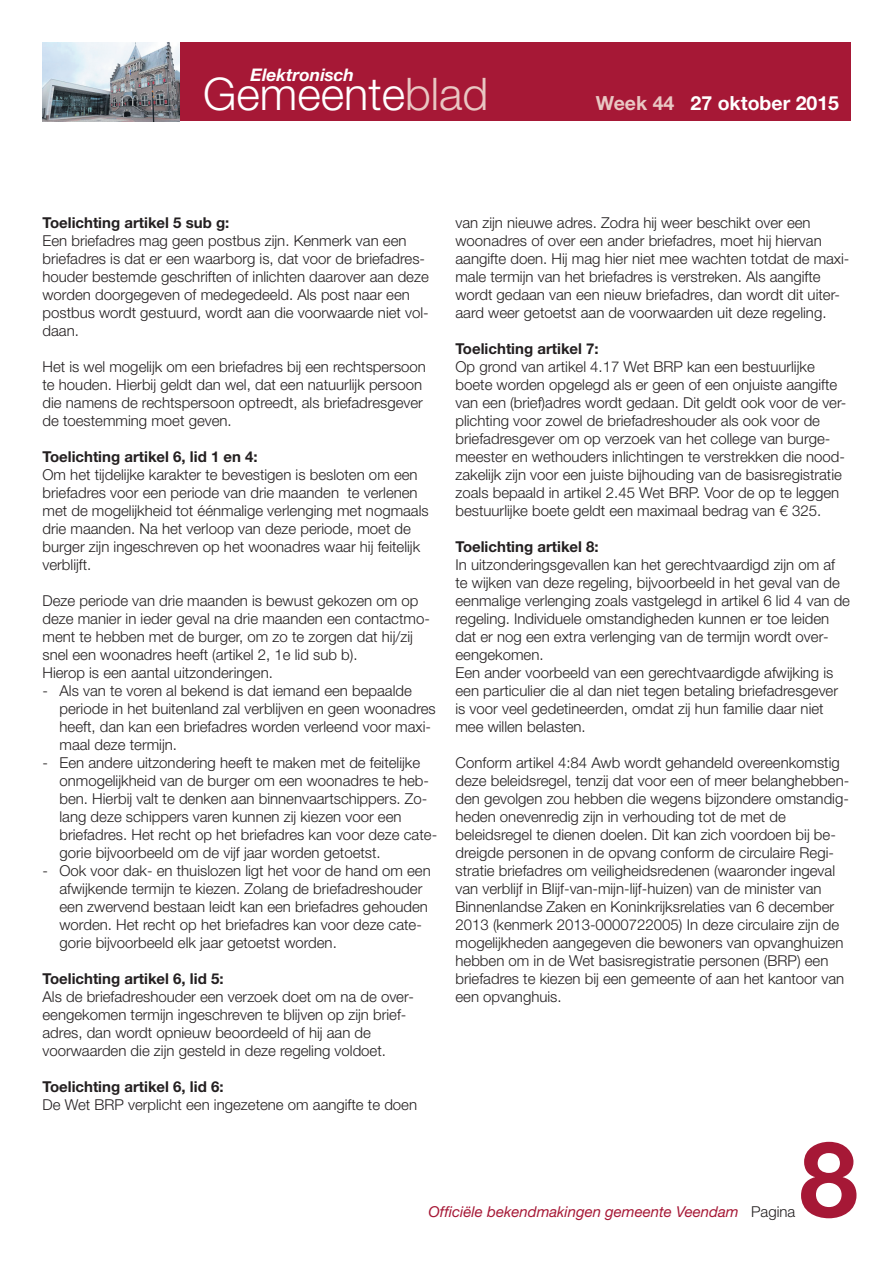
<style>
.page{position:relative;width:893px;height:1263px;background:#fff}
.page>*{position:absolute;margin:0;border:0;box-sizing:border-box;transform-origin:0 0}
.t1{font:700 105px "Helvetica Neue LT Std";color:#a61836}
.t2{font:300 45px "Helvetica Neue LT Std";color:#fff}
.t3{font:700 19.5px "Helvetica Neue LT Std";color:#fff}
.t4{font:italic 700 17.4px "Helvetica Neue LT Std";color:#fff}
.t5{font:300 15px/18px "Helvetica Neue LT Std";color:#231f20}
.t6{font:700 15px "Helvetica Neue LT Std";color:#231f20}
.t7{font:italic 15px "Helvetica Neue LT Std";color:#a61836}
.s1{color:#e9c7c3}
.s2{font-weight:300;font-style:normal;color:#231f20}
</style>
<div class="page">
<div style="left:43px;top:43px;width:807px;height:78px;background:#a61836"></div>
<img style="left:43px;top:43px;width:137px;height:78px">
<p class="t4" style="left:250px;top:68px;width:105px">Elektronisch</p>
<h2 class="t2" style="left:203px;top:78px;width:287px">Gemeente<span class="s1">blad</span></h2>
<h3 class="t3" style="left:596px;top:97px;width:245px"><span class="s1">Week 44</span> 27 oktober 2015</h3>
<p class="t6" style="left:43px;top:217px;width:188px">Toelichting artikel 5 sub g:</p>
<p class="t5" style="left:43px;top:233px;width:388px">Een briefadres mag geen postbus zijn. Kenmerk van een briefadres is dat er een waarborg is, dat voor de briefadres&shy;houder bestemde geschriften of inlichten daarover aan deze worden doorgegeven of medegedeeld. Als post naar een postbus wordt gestuurd, wordt aan die voorwaarde niet vol&shy;daan.</p>
<p class="t5" style="left:43px;top:359px;width:385px">Het is wel mogelijk om een briefadres bij een rechtspersoon te houden. Hierbij geldt dan wel, dat een natuurlijk persoon die namens de rechtspersoon optreedt, als briefadresgever de toestemming moet geven.</p>
<p class="t6" style="left:43px;top:451px;width:217px">Toelichting artikel 6, lid 1 en 4:</p>
<p class="t5" style="left:43px;top:467px;width:388px">Om het tijdelijke karakter te bevestigen is besloten om een briefadres voor een periode van drie maanden te verlenen met de mogelijkheid tot éénmalige verlenging met nogmaals drie maanden. Na het verloop van deze periode, moet de burger zijn ingeschreven op het woonadres waar hij feitelijk verblijft.</p>
<p class="t5" style="left:43px;top:593px;width:389px">Deze periode van drie maanden is bewust gekozen om op deze manier in ieder geval na drie maanden een contactmo&shy;ment te hebben met de burger, om zo te zorgen dat hij/zij snel een woonadres heeft (artikel 2, 1e lid sub b).<br>Hierop is een aantal uitzonderingen.</p>
<p class="t5" style="left:60px;top:683px;width:378px;text-indent:-17px">- Als van te voren al bekend is dat iemand een bepaalde periode in het buitenland zal verblijven en geen woonadres heeft, dan kan een briefadres worden verleend voor maxi&shy;maal deze termijn.</p>
<p class="t5" style="left:60px;top:755px;width:379px;text-indent:-17px">- Een andere uitzondering heeft te maken met de feitelijke onmogelijkheid van de burger om een woonadres te heb&shy;ben. Hierbij valt te denken aan binnenvaartschippers. Zo&shy;lang deze schippers varen kunnen zij kiezen voor een briefadres. Het recht op het briefadres kan voor deze cate&shy;gorie bijvoorbeeld om de vijf jaar worden getoetst.</p>
<p class="t5" style="left:60px;top:863px;width:373px;text-indent:-17px">- Ook voor dak- en thuislozen ligt het voor de hand om een afwijkende termijn te kiezen. Zolang de briefadreshouder een zwervend bestaan leidt kan een briefadres gehouden worden. Het recht op het briefadres kan voor deze cate&shy;gorie bijvoorbeeld elk jaar getoetst worden.</p>
<p class="t6" style="left:43px;top:973px;width:183px">Toelichting artikel 6, lid 5:</p>
<p class="t5" style="left:43px;top:989px;width:373px">Als de briefadreshouder een verzoek doet om na de over&shy;eengekomen termijn ingeschreven te blijven op zijn brief&shy;adres, dan wordt opnieuw beoordeeld of hij aan de voorwaarden die zijn gesteld in deze regeling voldoet.</p>
<p class="t6" style="left:43px;top:1081px;width:183px">Toelichting artikel 6, lid 6:</p>
<p class="t5" style="left:43px;top:1097px;width:376px">De Wet BRP verplicht een ingezetene om aangifte te doen</p>
<p class="t5" style="left:455px;top:215px;width:395px">van zijn nieuwe adres. Zodra hij weer beschikt over een woonadres of over een ander briefadres, moet hij hiervan aangifte doen. Hij mag hier niet mee wachten totdat de maxi&shy;male termijn van het briefadres is verstreken. Als aangifte wordt gedaan van een nieuw briefadres, dan wordt dit uiter&shy;aard weer getoetst aan de voorwaarden uit deze regeling.</p>
<p class="t6" style="left:455px;top:343px;width:145px">Toelichting artikel 7:</p>
<p class="t5" style="left:455px;top:359px;width:393px">Op grond van artikel 4.17 Wet BRP kan een bestuurlijke boete worden opgelegd als er geen of een onjuiste aangifte van een (brief)adres wordt gedaan. Dit geldt ook voor de ver&shy;plichting voor zowel de briefadreshouder als ook voor de briefadresgever om op verzoek van het college van burge&shy;meester en wethouders inlichtingen te verstrekken die nood&shy;zakelijk zijn voor een juiste bijhouding van de basisregistratie zoals bepaald in artikel 2.45 Wet BRP. Voor de op te leggen bestuurlijke boete geldt een maximaal bedrag van € 325.</p>
<p class="t6" style="left:455px;top:541px;width:145px">Toelichting artikel 8:</p>
<p class="t5" style="left:455px;top:557px;width:396px">In uitzonderingsgevallen kan het gerechtvaardigd zijn om af te wijken van deze regeling, bijvoorbeeld in het geval van de eenmalige verlenging zoals vastgelegd in artikel 6 lid 4 van de regeling. Individuele omstandigheden kunnen er toe leiden dat er nog een extra verlenging van de termijn wordt over&shy;eengekomen.<br>Een ander voorbeeld van een gerechtvaardigde afwijking is een particulier die al dan niet tegen betaling briefadresgever is voor veel gedetineerden, omdat zij hun familie daar niet mee willen belasten.</p>
<p class="t5" style="left:455px;top:755px;width:395px">Conform artikel 4:84 Awb wordt gehandeld overeenkomstig deze beleidsregel, tenzij dat voor een of meer belanghebben&shy;den gevolgen zou hebben die wegens bijzondere omstandig&shy;heden onevenredig zijn in verhouding tot de met de beleidsregel te dienen doelen. Dit kan zich voordoen bij be&shy;dreigde personen in de opvang conform de circulaire Regi&shy;stratie briefadres om veiligheidsredenen (waaronder ingeval van verblijf in Blijf-van-mijn-lijf-huizen) van de minister van Binnenlandse Zaken en Koninkrijksrelaties van 6 december 2013 (kenmerk 2013-0000722005) In deze circulaire zijn de mogelijkheden aangegeven die bewoners van opvanghuizen hebben om in de Wet basisregistratie personen (BRP) een briefadres te kiezen bij een gemeente of aan het kantoor van een opvanghuis.</p>
<h1 class="t1" style="left:800px;top:1142px;width:60px">8</h1>
<p class="t7" style="left:429px;top:1206px;width:368px">Officiële bekendmakingen gemeente Veendam <span class="s2">Pagina</span></p>
</div>
